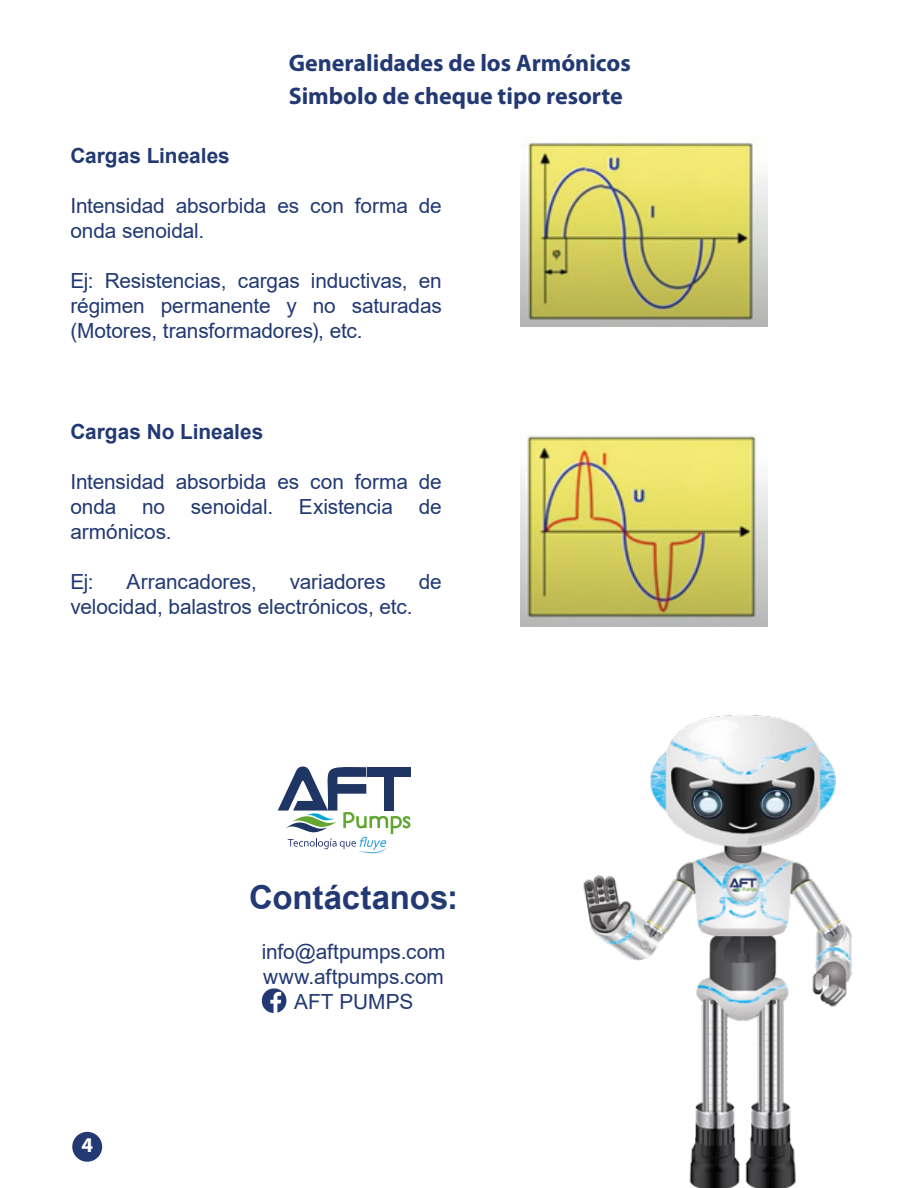
<style>
.page{position:relative;width:900px;height:1188px;background:#fff}
.page>*{position:absolute;margin:0;border:0;box-sizing:border-box;transform-origin:0 0}
.t1{font:700 33px "Arial";letter-spacing:-.005em;color:#223973}
.t2{font:700 24px "Myriad Pro";color:#223973}
.t3{font:700 21px "Myriad Pro";color:#fff}
.t4{font:20.85px/25px "Arial";letter-spacing:-.005em;color:#223973;text-align:justify}
.t5{font:700 20.85px "Arial";color:#223973}
</style>
<div class="page">
<svg style="left:278px;top:766px;width:133px;height:87px"></svg>
<div style="left:72px;top:1132px;width:30px;height:30px;background:#223973;border-radius:50%"></div>
<img style="left:521px;top:139px;width:247px;height:187px">
<img style="left:521px;top:436px;width:247px;height:190px">
<svg style="left:262px;top:988px;width:24px;height:25px"></svg>
<img style="left:583px;top:715px;width:269px;height:473px">
<p class="t2" style="left:289px;top:47px;width:344px">Generalidades de los Armónicos</p>
<p class="t2" style="left:289px;top:81px;width:336px">Simbolo de cheque tipo resorte</p>
<p class="t5" style="left:70px;top:141px;width:161px">Cargas Lineales</p>
<p class="t4" style="left:70px;top:193px;width:373px">Intensidad absorbida es con forma de onda senoidal.</p>
<p class="t4" style="left:70px;top:268px;width:373px">Ej: Resistencias, cargas inductivas, en régimen permanente y no saturadas (Motores, transformadores), etc.</p>
<p class="t5" style="left:70px;top:417px;width:195px">Cargas No Lineales</p>
<p class="t4" style="left:70px;top:469px;width:373px">Intensidad absorbida es con forma de onda no senoidal. Existencia de armónicos.</p>
<p class="t4" style="left:70px;top:569px;width:25px">Ej:</p>
<p class="t4" style="left:127px;top:569px;width:132px">Arrancadores,</p>
<p class="t4" style="left:290px;top:569px;width:98px">variadores</p>
<p class="t4" style="left:419px;top:569px;width:25px">de</p>
<p class="t4" style="left:70px;top:594px;width:344px">velocidad, balastros electrónicos, etc.</p>
<p class="t3" style="left:81px;top:1132px;width:13px">4</p>
<h1 class="t1" style="left:249px;top:874px;width:211px">Contáctanos:</h1>
<p class="t4" style="left:262px;top:939px;width:185px;text-align:center">info@aftpumps.com www.aftpumps.com<br>AFT PUMPS</p>
</div>
